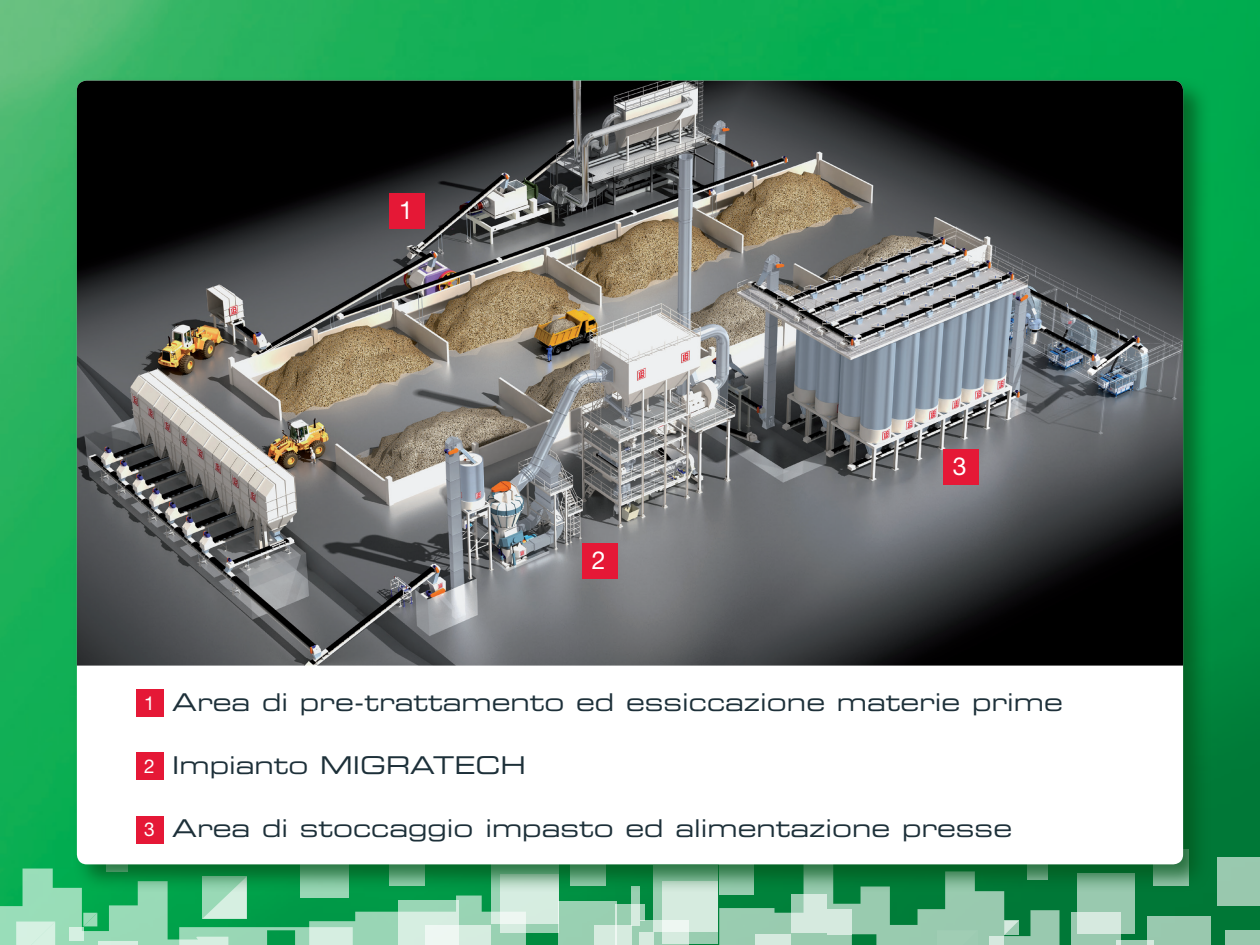
<style>
.page{position:relative;width:1260px;height:945px;background:#fff}
.page>*{position:absolute;margin:0;border:0;box-sizing:border-box;transform-origin:0 0}
.t1{font:24.85px "Helvetica Neue LT Std";color:#fff}
.t2{font:24.5px "Eurostile LT Extended Two";color:#1d3039}
.t3{font:19.07px "Helvetica Neue LT Std";color:#fff}
</style>
<div class="page">
<img style="left:0;top:0;width:1260px;height:945px">
<div style="left:1071px;top:912px;width:50px;height:33px;background:#99c9af"></div>
<svg style="left:1088px;top:893px;width:47px;height:41px;background:#afd5c1"></svg>
<svg style="left:526px;top:893px;width:32px;height:40px"></svg>
<div style="left:559px;top:901px;width:58px;height:44px;background:#99d0b2"></div>
<div style="left:594px;top:925px;width:38px;height:20px;background:#d6ebdf"></div>
<svg style="left:615px;top:904px;width:25px;height:41px"></svg>
<svg style="left:631px;top:893px;width:9px;height:33px"></svg>
<svg style="left:0;top:855px;width:526px;height:90px;background:#75cb9c"></svg>
<div style="left:1226px;top:930px;width:34px;height:15px;background:#99c8ae"></div>
<div style="left:1217px;top:857px;width:43px;height:49px;background:#99c8ae"></div>
<div style="left:1147px;top:917px;width:64px;height:28px;background:#99c8ae"></div>
<svg style="left:1116px;top:940px;width:37px;height:5px"></svg>
<svg style="left:719px;top:893px;width:369px;height:52px;background:#6cb38c"></svg>
<div style="left:827px;top:909px;width:25px;height:25px;background:#d6eadf"></div>
<svg style="left:791px;top:895px;width:35px;height:38px"></svg>
<div style="left:755px;top:934px;width:35px;height:11px;background:#d6eadf"></div>
<div style="left:719px;top:857px;width:34px;height:37px;background:#99cdb1"></div>
<svg style="left:653px;top:893px;width:10px;height:27px"></svg>
<svg style="left:663px;top:893px;width:55px;height:51px;background:#cce6d7"></svg>
<svg style="left:640px;top:920px;width:48px;height:25px"></svg>
<div style="left:640px;top:932px;width:14px;height:13px;background:#d6ebdf"></div>
<div style="left:640px;top:904px;width:5px;height:17px;background:#99ceb1"></div>
<div style="left:72px;top:76px;width:1140px;height:817px;background:#05561d;opacity:.75"></div>
<div style="left:77px;top:81px;width:1106px;height:783px;background:#fff;border-radius:10px"></div>
<img style="left:77px;top:81px;width:1106px;height:585px">
<div style="left:136px;top:690px;width:28px;height:27px;background:#e51836"></div>
<div style="left:136px;top:752px;width:28px;height:27px;background:#e51836"></div>
<div style="left:136px;top:816px;width:28px;height:27px;background:#e51836"></div>
<div style="left:389px;top:193px;width:36px;height:35px;background:#e51836"></div>
<div style="left:582px;top:543px;width:35px;height:35px;background:#e51836"></div>
<div style="left:943px;top:449px;width:35px;height:35px;background:#e51836"></div>
<p class="t1" style="left:399px;top:196px;width:15px">1</p>
<p class="t1" style="left:592px;top:546px;width:15px">2</p>
<p class="t1" style="left:953px;top:452px;width:15px">3</p>
<p class="t3" style="left:144px;top:692px;width:12px">1</p>
<p class="t2" style="left:172px;top:686px;width:892px">Area di pre-trattamento ed essiccazione materie prime</p>
<p class="t3" style="left:144px;top:754px;width:12px">2</p>
<p class="t2" style="left:172px;top:749px;width:355px">Impianto MIGRATECH</p>
<p class="t3" style="left:144px;top:818px;width:12px">3</p>
<p class="t2" style="left:172px;top:812px;width:841px">Area di stoccaggio impasto ed alimentazione presse</p>
</div>
